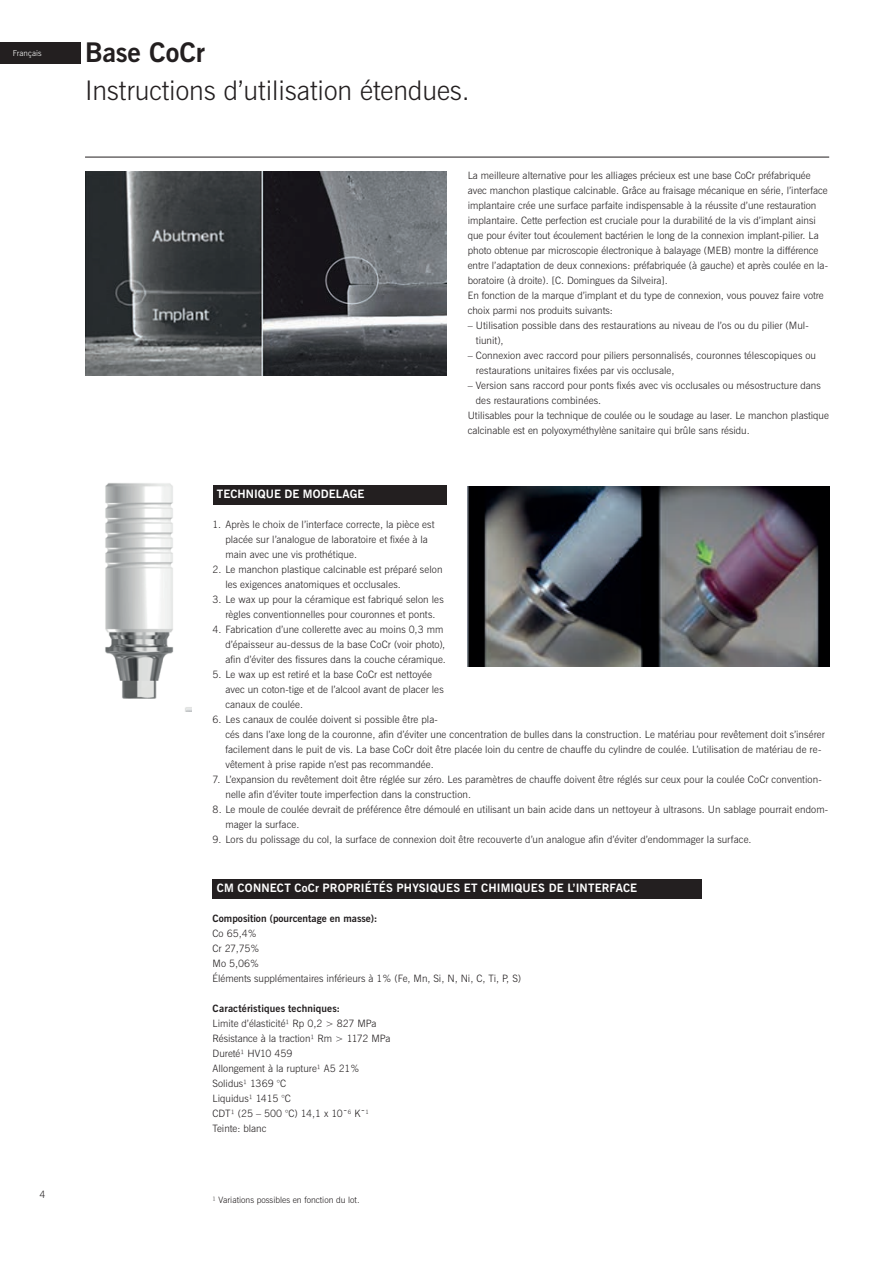
<style>
.page{position:relative;width:893px;height:1263px;background:#fff}
.page>*{position:absolute;margin:0;border:0;box-sizing:border-box;transform-origin:0 0}
.t1{font:27px "News Gothic Lt BT";color:#231f20}
.t2{font:27px "News Gothic Bd BT";letter-spacing:-.01em;color:#231f20}
.t3{font:11.55px "News Gothic Bd BT";letter-spacing:.01em;color:#fff}
.t4{font:10.2px/15px "News Gothic Lt BT";color:#231f20}
.t5{font:10.2px "News Gothic Bd BT";color:#231f20}
.t6{font:8.7px "News Gothic Lt BT";color:#231f20}
.t7{font:8.1px "News Gothic Lt BT";letter-spacing:.005em;color:#fff}
</style>
<div class="page">
<hr style="left:85px;top:157px;width:744px;height:1px;background:#231f20">
<div style="left:213px;top:485px;width:233px;height:19px;background:#231f20"></div>
<div style="left:213px;top:879px;width:489px;height:19px;background:#231f20"></div>
<div style="left:0;top:43px;width:81px;height:21px;background:#231f20"></div>
<img style="left:85px;top:172px;width:361px;height:203px">
<img style="left:468px;top:487px;width:361px;height:180px">
<img style="left:105px;top:483px;width:87px;height:229px">
<p class="t7" style="left:13px;top:48px;width:30px">Français</p>
<p class="t4" style="left:40px;top:1187px;width:8px">4</p>
<h1 class="t2" style="left:85px;top:35px;width:122px">Base CoCr</h1>
<h1 class="t1" style="left:85px;top:74px;width:386px">Instructions d’utilisation étendues.</h1>
<p class="t4" style="left:468px;top:168px;width:362px">La meilleure alternative pour les alliages précieux est une base CoCr préfabriquée avec manchon plastique calcinable. Grâce au fraisage mécanique en série, l’interface implantaire crée une surface parfaite indispensable à la réussite d’une restauration implantaire. Cette perfection est cruciale pour la durabilité de la vis d’implant ainsi que pour éviter tout écoulement bactérien le long de la connexion implant-pilier. La photo obtenue par microscopie électronique à balayage (MEB) montre la différence entre l’adaptation de deux connexions: préfabriquée (à gauche) et après coulée en la&shy;boratoire (à droite). [C. Domingues da Silveira].<br>En fonction de la marque d’implant et du type de connexion, vous pouvez faire votre choix parmi nos produits suivants:</p>
<p class="t4" style="left:476px;top:318px;width:334px;text-indent:-8px">– Utilisation possible dans des restaurations au niveau de l’os ou du pilier (Mul&shy;tiunit),</p>
<p class="t4" style="left:476px;top:348px;width:342px;text-indent:-8px">– Connexion avec raccord pour piliers personnalisés, couronnes télescopiques ou restaurations unitaires fixées par vis occlusale,</p>
<p class="t4" style="left:468px;top:378px;width:355px">– Version sans raccord pour ponts fixés avec vis occlusales ou mésostructure dans</p>
<p class="t4" style="left:476px;top:393px;width:127px">des restaurations combinées.</p>
<p class="t4" style="left:468px;top:408px;width:363px">Utilisables pour la technique de coulée ou le soudage au laser. Le manchon plastique</p>
<p class="t4" style="left:468px;top:423px;width:283px">calcinable est en polyoxyméthylène sanitaire qui brûle sans résidu.</p>
<p class="t3" style="left:217px;top:486px;width:149px">TECHNIQUE DE MODELAGE</p>
<p class="t4" style="left:225px;top:517px;width:211px;text-indent:-13px">1. Après le choix de l’interface correcte, la pièce est placée sur l’analogue de laboratoire et fixée à la main avec une vis prothétique.</p>
<p class="t4" style="left:225px;top:562px;width:219px;text-indent:-13px">2. Le manchon plastique calcinable est préparé selon les exigences anatomiques et occlusales.</p>
<p class="t4" style="left:213px;top:592px;width:233px;text-align:center">3. Le wax up pour la céramique est fabriqué selon les règles conventionnelles pour couronnes et ponts.</p>
<p class="t4" style="left:225px;top:622px;width:222px;text-indent:-13px">4. Fabrication d’une collerette avec au moins 0,3 mm d’épaisseur au-dessus de la base CoCr (voir photo), afin d’éviter des fissures dans la couche céramique.</p>
<p class="t4" style="left:225px;top:667px;width:220px;text-indent:-13px">5. Le wax up est retiré et la base CoCr est nettoyée avec un coton-tige et de l’alcool avant de placer les canaux de coulée.</p>
<p class="t4" style="left:225px;top:712px;width:601px;text-indent:-13px">6. Les canaux de coulée doivent si possible être pla-<br>cés dans l’axe long de la couronne, afin d’éviter une concentration de bulles dans la construction. Le matériau pour revêtement doit s’insérer facilement dans le puit de vis. La base CoCr doit être placée loin du centre de chauffe du cylindre de coulée. L’utilisation de matériau de re&shy;vêtement à prise rapide n’est pas recommandée.</p>
<p class="t4" style="left:225px;top:772px;width:598px;text-indent:-13px">7. L’expansion du revêtement doit être réglée sur zéro. Les paramètres de chauffe doivent être réglés sur ceux pour la coulée CoCr convention&shy;nelle afin d’éviter toute imperfection dans la construction.</p>
<p class="t4" style="left:225px;top:802px;width:604px;text-indent:-13px">8. Le moule de coulée devrait de préférence être démoulé en utilisant un bain acide dans un nettoyeur à ultrasons. Un sablage pourrait endom&shy;mager la surface.</p>
<p class="t4" style="left:213px;top:832px;width:540px">9. Lors du polissage du col, la surface de connexion doit être recouverte d’un analogue afin d’éviter d’endommager la surface.</p>
<p class="t3" style="left:217px;top:880px;width:422px">CM CONNECT CoCr PROPRIÉTÉS PHYSIQUES ET CHIMIQUES DE L’INTERFACE</p>
<p class="t5" style="left:213px;top:912px;width:166px">Composition (pourcentage en masse):</p>
<p class="t4" style="left:213px;top:926px;width:310px">Co 65,4%<br>Cr 27,75%<br>Mo 5,06%<br>Éléments supplémentaires inférieurs à 1% (Fe, Mn, Si, N, Ni, C, Ti, P, S)</p>
<p class="t5" style="left:213px;top:1002px;width:129px">Caractéristiques techniques:</p>
<p class="t4" style="left:213px;top:1016px;width:179px">Limite d’élasticité¹ Rp 0,2 &gt; 827 MPa<br>Résistance à la traction¹ Rm &gt; 1172 MPa<br>Dureté¹ HV10 459<br>Allongement à la rupture¹ A5 21%<br>Solidus¹ 1369 °C<br>Liquidus¹ 1415 °C<br>CDT¹ (25 – 500 °C) 14,1 x 10ˉ<sup>6</sup> Kˉ<sup>1<br></sup>Teinte: blanc</p>
<p class="t6" style="left:213px;top:1194px;width:149px">¹ Variations possibles en fonction du lot.</p>
</div>
